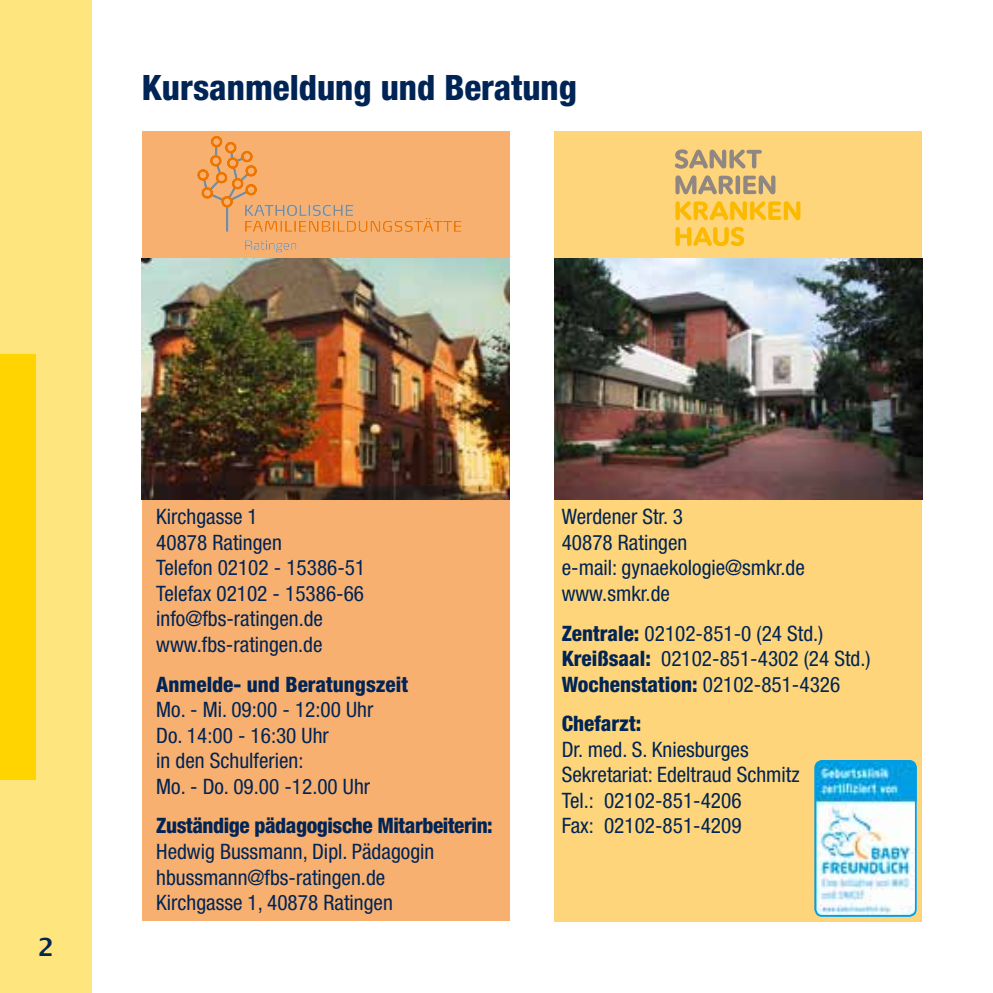
<style>
.page{position:relative;width:993px;height:993px;background:#fff}
.page>*{position:absolute;margin:0;border:0;box-sizing:border-box;transform-origin:0 0}
.t1{font:800 condensed 35px "Helvetica Neue";color:#002455}
.t2{font:700 25px "Lucida Grande";color:#002455}
.t3{font:condensed 21.25px/25.5px "Helvetica Neue";color:#002455}
.t4{font:800 condensed 21.25px "Helvetica Neue";letter-spacing:-.02em;color:#002455}
.t5{font:800 condensed 21.25px "Helvetica Neue";color:#002455}
.s1{font-weight:800}
</style>
<div class="page">
<div style="left:0;top:0;width:92px;height:992px;background:#ffe57e"></div>
<div style="left:0;top:354px;width:35px;height:426px;background:#ffd400"></div>
<div style="left:142px;top:131px;width:367px;height:789px;background:#f7b070"></div>
<div style="left:554px;top:131px;width:367px;height:790px;background:#fed57a"></div>
<img style="left:554px;top:259px;width:367px;height:240px">
<img style="left:142px;top:259px;width:367px;height:240px">
<svg style="left:675px;top:227px;width:69px;height:19px"></svg>
<svg style="left:675px;top:149px;width:86px;height:20px"></svg>
<svg style="left:675px;top:175px;width:125px;height:46px"></svg>
<svg style="left:197px;top:136px;width:264px;height:96px"></svg>
<svg style="left:245px;top:240px;width:51px;height:12px"></svg>
<img style="left:815px;top:761px;width:101px;height:155px">
<div style="left:814px;top:759px;width:102px;height:157px;border:2px solid #009ee3;border-radius:7px"></div>
<h1 class="t1" style="left:142px;top:66px;width:436px">Kursanmeldung und Beratung</h1>
<p class="t2" style="left:38px;top:926px;width:18px">2</p>
<p class="t3" style="left:156px;top:503px;width:210px">Kirchgasse 1<br>40878 Ratingen<br>Telefon 02102 - 15386-51<br>Telefax 02102 - 15386-66 info@fbs-ratingen.de www.fbs-ratingen.de</p>
<p class="t5" style="left:156px;top:670px;width:253px">Anmelde- und Beratungszeit</p>
<p class="t3" style="left:156px;top:696px;width:218px">Mo. - Mi. 09:00 - 12:00 Uhr<br>Do. 14:00 - 16:30 Uhr<br>in den Schulferien:<br>Mo. - Do. 09.00 -12.00 Uhr</p>
<p class="t4" style="left:156px;top:812px;width:338px">Zuständige pädagogische Mitarbeiterin:</p>
<p class="t3" style="left:156px;top:838px;width:279px">Hedwig Bussmann, Dipl. Pädagogin hbussmann@fbs-ratingen.de<br>Kirchgasse 1, 40878 Ratingen</p>
<p class="t3" style="left:561px;top:503px;width:244px">Werdener Str. 3<br>40878 Ratingen<br>e-mail: gynaekologie@smkr.de www.smkr.de</p>
<p class="t3" style="left:561px;top:620px;width:310px"><span class="s1">Zentrale:</span> 02102-851-0 (24 Std.)<br><span class="s1">Kreißsaal:</span> 02102-851-4302 (24 Std.)<br><span class="s1">Wochenstation:</span> 02102-851-4326</p>
<p class="t5" style="left:561px;top:710px;width:81px">Chefarzt:</p>
<p class="t3" style="left:561px;top:736px;width:239px">Dr. med. S. Kniesburges<br>Sekretariat: Edeltraud Schmitz<br>Tel.: 02102-851-4206<br>Fax: 02102-851-4209</p>
</div>
